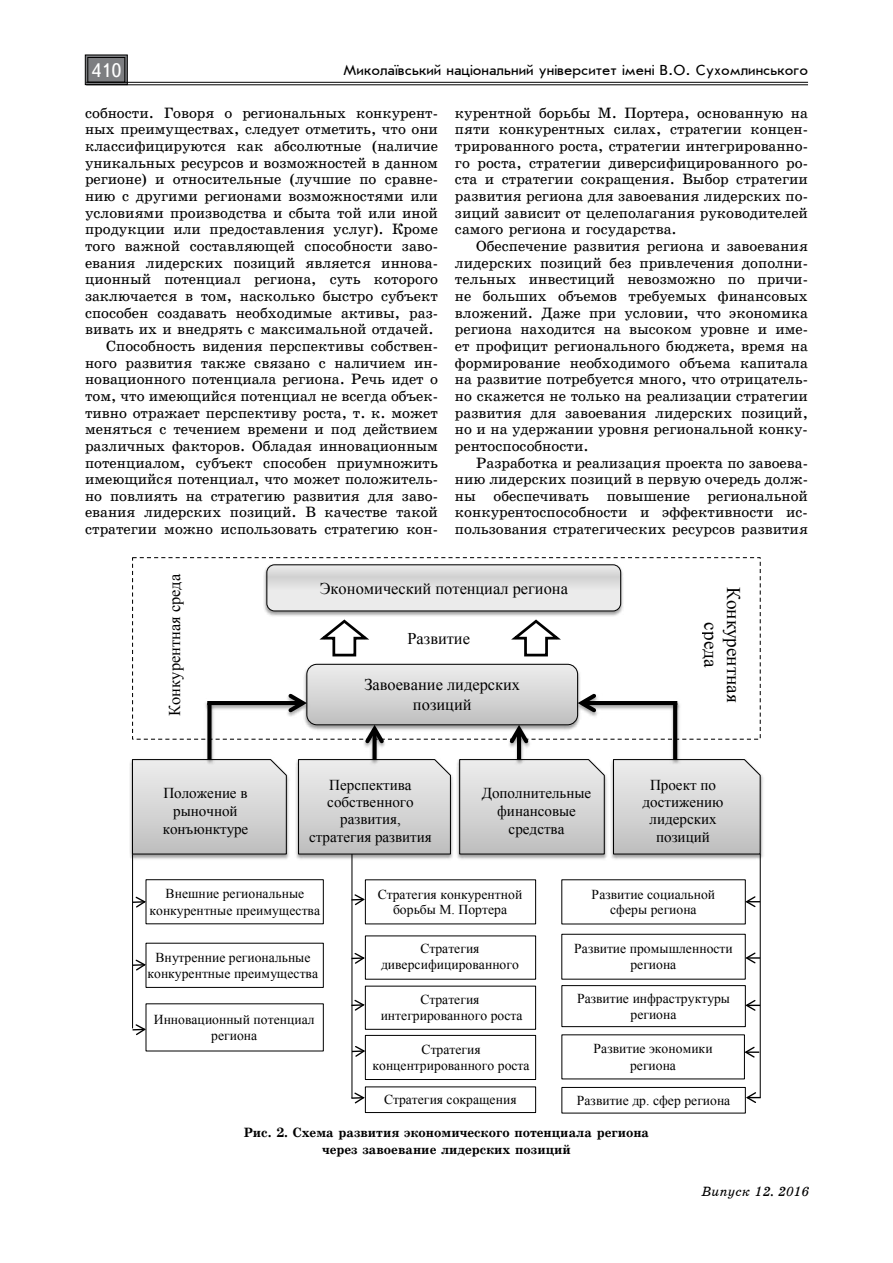
<style>
.page{position:relative;width:893px;height:1263px;background:#fff}
.page>*{position:absolute;margin:0;border:0;box-sizing:border-box;transform-origin:0 0}
.t1{font:19.5px "Ukrainian Text";color:#fff}
.t2{font:19.2px/22.6px "Times New Roman";color:#000;text-align:center}
.t3{font:16.35px/19.4px "Times New Roman";color:#000;text-align:center}
.t4{font:15.15px/17.4px "Times New Roman";color:#000;text-align:center}
.t5{font:15px/16.6px "Ukrainian School";color:#000;text-align:justify}
.t6{font:15px "Ukrainian Journal Sans";color:#000}
.t7{font:13.65px/16.2px "Times New Roman";color:#000;text-align:center}
.t8{font:700 13.5px/16.6px "Ukrainian School";color:#000;text-align:center}
.t9{font:italic 13.5px "Ukrainian School";color:#000}
</style>
<div class="page">
<svg style="left:85px;top:54px;width:43px;height:31px"></svg>
<div style="left:88px;top:57px;width:37px;height:25px;border:1px solid #000"></div>
<hr style="left:86px;top:82px;width:722px;height:1px;background:#000">
<hr style="left:86px;top:85px;width:722px;height:1px;background:#000">
<img style="left:264px;top:568px;width:358px;height:48px">
<svg style="left:267px;top:566px;width:354px;height:45px;background:#e6e6e6"></svg>
<div style="left:266px;top:564px;width:355px;height:47px;border:1px solid #000;border-radius:8px"></div>
<img style="left:270px;top:572px;width:348px;height:31px">
<svg style="left:319px;top:619px;width:50px;height:38px"></svg>
<svg style="left:511px;top:619px;width:50px;height:38px"></svg>
<img style="left:527px;top:636px;width:20px;height:13px">
<img style="left:296px;top:760px;width:467px;height:101px">
<svg style="left:297px;top:759px;width:154px;height:96px;background:#bfbfbf"></svg>
<img style="left:299px;top:773px;width:143px;height:76px">
<img style="left:130px;top:762px;width:159px;height:99px">
<svg style="left:131px;top:759px;width:156px;height:96px;background:#bfbfbf"></svg>
<img style="left:133px;top:773px;width:145px;height:76px">
<img style="left:456px;top:771px;width:3px;height:84px">
<svg style="left:459px;top:759px;width:146px;height:96px;background:#bebebe"></svg>
<img style="left:460px;top:773px;width:136px;height:76px">
<svg style="left:612px;top:759px;width:149px;height:96px;background:#bfbfbf"></svg>
<img style="left:614px;top:773px;width:138px;height:76px">
<div style="left:146px;top:879px;width:178px;height:45px;border:1px solid #000"></div>
<img style="left:147px;top:885px;width:176px;height:34px">
<div style="left:146px;top:943px;width:178px;height:45px;border:1px solid #000"></div>
<img style="left:147px;top:948px;width:176px;height:34px">
<img style="left:322px;top:1009px;width:1px;height:37px">
<div style="left:365px;top:986px;width:171px;height:44px;border:1px solid #000"></div>
<img style="left:366px;top:991px;width:169px;height:33px">
<div style="left:365px;top:1035px;width:171px;height:45px;border:1px solid #000"></div>
<img style="left:366px;top:1041px;width:169px;height:33px">
<div style="left:365px;top:1086px;width:171px;height:27px;border:1px solid #000"></div>
<img style="left:366px;top:1092px;width:169px;height:15px">
<img style="left:562px;top:885px;width:183px;height:34px">
<img style="left:562px;top:940px;width:183px;height:34px">
<div style="left:561px;top:985px;width:185px;height:42px;border:1px solid #000"></div>
<img style="left:562px;top:991px;width:183px;height:30px">
<img style="left:562px;top:1040px;width:182px;height:34px">
<div style="left:561px;top:1087px;width:185px;height:26px;border:1px solid #000"></div>
<img style="left:562px;top:1093px;width:183px;height:15px">
<img style="left:352px;top:747px;width:46px;height:20px">
<div style="left:372px;top:729px;width:5px;height:31px;background:#000"></div>
<img style="left:496px;top:747px;width:46px;height:20px">
<hr style="left:517px;top:729px;width:4px;height:30px;background:#000">
<hr style="left:207px;top:701px;width:96px;height:4px;background:#000">
<hr style="left:582px;top:701px;width:95px;height:4px;background:#000">
<svg style="left:285px;top:664px;width:315px;height:83px"></svg>
<img style="left:203px;top:701px;width:13px;height:66px">
<div style="left:207px;top:703px;width:5px;height:57px;background:#000"></div>
<img style="left:669px;top:701px;width:13px;height:66px">
<svg style="left:673px;top:703px;width:4px;height:56px"></svg>
<hr style="left:132px;top:854px;width:1px;height:174px;background:#000">
<svg style="left:132px;top:895px;width:15px;height:14px"></svg>
<svg style="left:133px;top:958px;width:14px;height:14px"></svg>
<svg style="left:133px;top:1023px;width:14px;height:13px"></svg>
<svg style="left:352px;top:893px;width:14px;height:13px"></svg>
<svg style="left:352px;top:952px;width:14px;height:13px"></svg>
<svg style="left:352px;top:998px;width:14px;height:14px"></svg>
<svg style="left:352px;top:1045px;width:15px;height:13px"></svg>
<svg style="left:351px;top:1091px;width:15px;height:14px"></svg>
<hr style="left:351px;top:854px;width:1px;height:244px;background:#000">
<hr style="left:760px;top:854px;width:1px;height:243px;background:#000">
<svg style="left:744px;top:895px;width:16px;height:13px"></svg>
<svg style="left:744px;top:951px;width:16px;height:14px"></svg>
<svg style="left:744px;top:999px;width:16px;height:13px"></svg>
<svg style="left:743px;top:1045px;width:16px;height:14px"></svg>
<svg style="left:744px;top:1091px;width:17px;height:13px"></svg>
<h1 class="t1" style="left:91px;top:60px;width:32px">410</h1>
<p class="t6" style="left:343px;top:63px;width:466px">Миколаївський національний університет імені В.О. Сухомлинського</p>
<p class="t5" style="left:85px;top:104px;width:354px;text-align:right">собности. Говоря о региональных конкурент&shy;ных преимуществах, следует отметить, что они классифицируются как абсолютные (наличие уникальных ресурсов и возможностей в данном регионе) и относительные (лучшие по сравне&shy;нию с другими регионами возможностями или условиями производства и сбыта той или иной продукции или предоставления услуг). Кроме того важной составляющей способности заво&shy;евания лидерских позиций является иннова&shy;ционный потенциал региона, суть которого заключается в том, насколько быстро субъект способен создавать необходимые активы, раз&shy;вивать их и внедрять с максимальной отдачей.<br>Способность видения перспективы собствен&shy;ного развития также связано с наличием ин&shy;новационного потенциала региона. Речь идет о том, что имеющийся потенциал не всегда объек&shy;тивно отражает перспективу роста, т. к. может меняться с течением времени и под действием различных факторов. Обладая инновационным потенциалом, субъект способен приумножить имеющийся потенциал, что может положитель&shy;но повлиять на стратегию развития для заво&shy;евания лидерских позиций. В качестве такой стратегии можно использовать стратегию кон-</p>
<p class="t5" style="left:455px;top:104px;width:354px">курентной борьбы М. Портера, основанную на пяти конкурентных силах, стратегии концен&shy;трированного роста, стратегии интегрированно&shy;го роста, стратегии диверсифицированного ро&shy;ста и стратегии сокращения. Выбор стратегии развития региона для завоевания лидерских по&shy;зиций зависит от целеполагания руководителей самого региона и государства.</p>
<p class="t5" style="left:455px;top:238px;width:354px;text-indent:21px">Обеспечение развития региона и завоевания лидерских позиций без привлечения дополни&shy;тельных инвестиций невозможно по причи&shy;не больших объемов требуемых финансовых вложений. Даже при условии, что экономика региона находится на высоком уровне и име&shy;ет профицит регионального бюджета, время на формирование необходимого объема капитала на развитие потребуется много, что отрицатель&shy;но скажется не только на реализации стратегии развития для завоевания лидерских позиций, но и на удержании уровня региональной конку&shy;рентоспособности.</p>
<p class="t5" style="left:455px;top:454px;width:354px;text-indent:21px">Разработка и реализация проекта по завоева&shy;нию лидерских позиций в первую очередь долж&shy;ны обеспечивать повышение региональной конкурентоспособности и эффективности ис&shy;пользования стратегических ресурсов развития</p>
<p class="t3" style="left:165px;top:716px;width:143px;rotate:-90deg">Конкурентная среда</p>
<p class="t3" style="left:320px;top:578px;width:250px">Экономический потенциал региона</p>
<p class="t3" style="left:407px;top:629px;width:64px">Развитие</p>
<p class="t3" style="left:364px;top:675px;width:157px">Завоевание лидерских позиций</p>
<p class="t2" style="left:745px;top:587px;width:117px;rotate:90deg">Конкурентная среда</p>
<p class="t4" style="left:163px;top:784px;width:87px">Положение в рыночной конъюнктуре</p>
<p class="t4" style="left:482px;top:784px;width:111px">Дополнительные финансовые средства</p>
<p class="t4" style="left:642px;top:776px;width:83px">Проект по достижению лидерских позиций</p>
<p class="t4" style="left:309px;top:776px;width:124px">Перспектива собственного развития, стратегия развития</p>
<p class="t7" style="left:378px;top:886px;width:146px">Стратегия конкурентной борьбы М. Портера</p>
<p class="t7" style="left:150px;top:885px;width:172px">Внешние региональные конкурентные преимущества</p>
<p class="t7" style="left:148px;top:949px;width:172px">Внутренние региональные конкурентные преимущества</p>
<p class="t7" style="left:154px;top:1011px;width:162px">Инновационный потенциал региона</p>
<p class="t7" style="left:592px;top:886px;width:125px">Развитие социальной сферы региона</p>
<p class="t7" style="left:574px;top:940px;width:160px">Развитие промышленности региона</p>
<p class="t7" style="left:577px;top:990px;width:155px;line-height:15.8px">Развитие инфраструктуры региона</p>
<p class="t7" style="left:594px;top:1040px;width:121px">Развитие экономики региона</p>
<p class="t7" style="left:577px;top:1092px;width:155px">Развитие др. сфер региона</p>
<p class="t8" style="left:244px;top:1124px;width:407px">Рис. 2. Схема развития экономического потенциала региона через завоевание лидерских позиций</p>
<p class="t7" style="left:381px;top:941px;width:139px;line-height:15.8px">Стратегия диверсифицированного</p>
<p class="t7" style="left:381px;top:991px;width:143px">Стратегия интегрированного роста</p>
<p class="t7" style="left:373px;top:1041px;width:159px">Стратегия концентрированного роста</p>
<p class="t7" style="left:384px;top:1091px;width:134px">Стратегия сокращения</p>
<p class="t9" style="left:701px;top:1183px;width:110px">Випуск 12. 2016</p>
</div>
